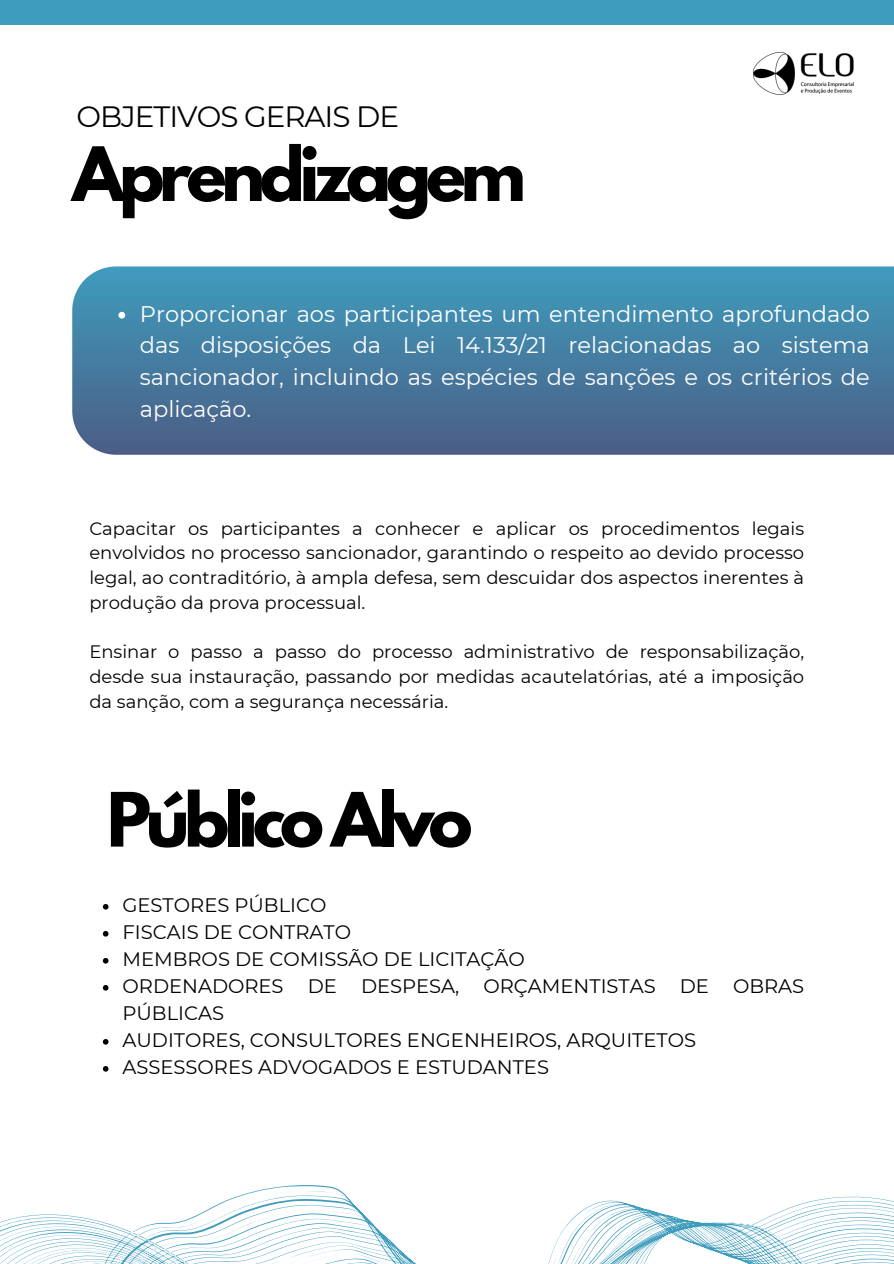
<style>
.page{position:relative;width:894px;height:1264px;background:#fff}
.page>*{position:absolute;margin:0;border:0;box-sizing:border-box;transform-origin:0 0}
.t1{font:700 66.3px "League Spartan";letter-spacing:-.08em;color:#000}
.t2{font:29.4px "Montserrat";letter-spacing:-.035em;color:#000}
.t3{font:22.5px/31.5px "Montserrat";color:#fff;text-align:justify}
.t4{font:19.5px/27px "Montserrat";color:#000}
.t5{font:18px/24.8px "Montserrat";color:#000;text-align:justify}
</style>
<div class="page">
<div style="left:0;top:0;width:893px;height:24px;background:#3e9cbd"></div>
<img style="left:753px;top:52px;width:101px;height:43px">
<svg style="left:0;top:1185px;width:893px;height:78px"></svg>
<svg style="left:72px;top:266px;width:821px;height:189px;background:#467da1"></svg>
<svg style="left:118px;top:312px;width:7px;height:6px"></svg>
<svg style="left:103px;top:904px;width:5px;height:5px"></svg>
<svg style="left:103px;top:931px;width:5px;height:5px"></svg>
<svg style="left:103px;top:958px;width:5px;height:5px"></svg>
<svg style="left:103px;top:985px;width:5px;height:5px"></svg>
<svg style="left:103px;top:1039px;width:5px;height:5px"></svg>
<svg style="left:103px;top:1066px;width:5px;height:5px"></svg>
<h2 class="t2" style="left:76px;top:99px;width:324px">OBJETIVOS GERAIS DE</h2>
<h1 class="t1" style="left:72px;top:141px;width:455px">Aprendizagem</h1>
<p class="t3" style="left:140px;top:298px;width:731px">Proporcionar aos participantes um entendimento aprofundado das disposições da Lei 14.133/21 relacionadas ao sistema sancionador, incluindo as espécies de sanções e os critérios de aplicação.</p>
<p class="t5" style="left:89px;top:516px;width:716px">Capacitar os participantes a conhecer e aplicar os procedimentos legais envolvidos no processo sancionador, garantindo o respeito ao devido processo legal, ao contraditório, à ampla defesa, sem descuidar dos aspectos inerentes à produção da prova processual.</p>
<p class="t5" style="left:89px;top:639px;width:716px">Ensinar o passo a passo do processo administrativo de responsabilização, desde sua instauração, passando por medidas acautelatórias, até a imposição da sanção, com a segurança necessária.</p>
<p class="t1" style="left:107px;top:787px;width:367px">Público Alvo</p>
<h1 class="t4" style="left:122px;top:891px;width:205px">GESTORES PÚBLICO</h1>
<p class="t4" style="left:122px;top:918px;width:230px">FISCAIS DE CONTRATO</p>
<p class="t4" style="left:122px;top:945px;width:404px">MEMBROS DE COMISSÃO DE LICITAÇÃO</p>
<p class="t4" style="left:122px;top:972px;width:683px">ORDENADORES DE DESPESA, ORÇAMENTISTAS DE OBRAS<br>PÚBLICAS</p>
<p class="t4" style="left:122px;top:1026px;width:575px">AUDITORES, CONSULTORES ENGENHEIROS, ARQUITETOS</p>
<p class="t4" style="left:122px;top:1053px;width:428px">ASSESSORES ADVOGADOS E ESTUDANTES</p>
</div>
